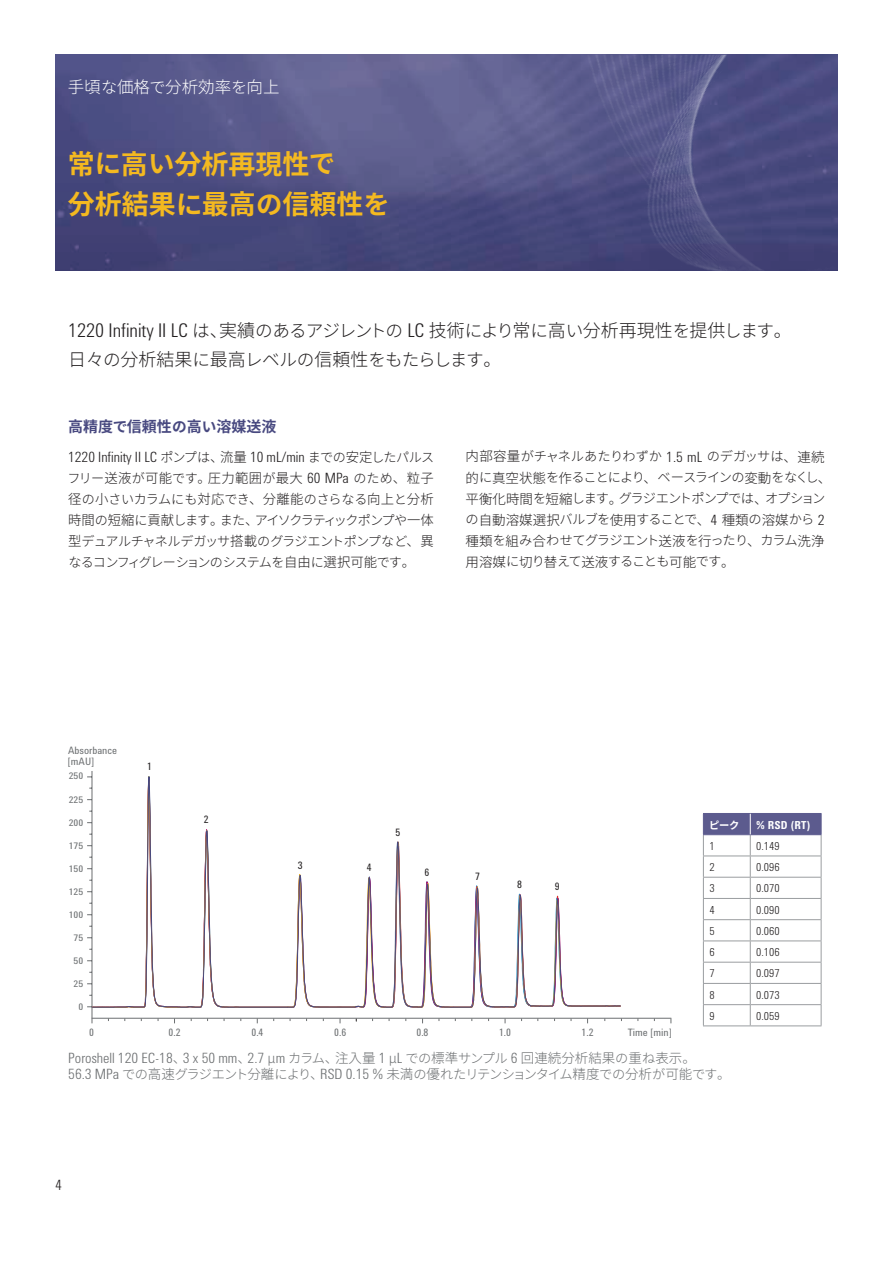
<style>
.page{position:relative;width:893px;height:1263px;background:#fff}
.page>*{position:absolute;margin:0;border:0;box-sizing:border-box;transform-origin:0 0}
.t1{font:700 27px/40.5px "Noto Sans CJ Kjp";color:#f4b920}
.t2{font:300 17.7px/28.5px "Noto Sans CJ Kjp";letter-spacing:-.075em;color:#221f20}
.t3{font:300 16.5px "Noto Sans CJ Kjp";color:#fff}
.t4{font:700 15px "Noto Sans CJ Kjp";color:#484980}
.t5{font:300 14.55px "Agilent Condensed CFF";color:#6c6f71}
.t6{font:300 14.55px "Agilent Condensed CFF";color:#221f20}
.t7{font:300 13.5px "Noto Sans CJ Kjp";letter-spacing:.025em;color:#221f20}
.t8{font:300 13.2px/21px "Noto Sans CJ Kjp";letter-spacing:-.07em;color:#221f20;text-align:justify}
.t9{font:300 13.2px "Noto Sans CJ Kjp";letter-spacing:-.08em;color:#6c6f71}
.t10{font:300 11.4px "Agilent Condensed CFF";color:#221f20}
.t11{font:700 11.4px "Agilent Condensed CFF";color:#fff}
.t12{font:10.5px "Agilent Condensed CFF";color:#6c6f71}
.t13{font:10.5px "Agilent Condensed CFF";color:#221f20}
.t14{font:700 10.35px "Noto Sans CJ Kjp";color:#fff}
.t15{font:9.3px "Agilent Condensed CFF";color:#6c6f71;scale:1.13 1}
.s1{font-size:16.2px}
.s2{font-size:26.4px}
.s3{font-family:"Agilent Condensed CFF";font-size:19.5px}
.s4{font-size:18px}
.s5{font-size:14.7px}
.s6{font-family:"Noto Sans CJ Kjp";font-size:13.2px}
.s7{font-family:"Noto Sans CJ Kjp";font-size:13.5px}
.s8{font-size:13.2px}
.s9{font-family:"Agilent Condensed CFF";font-size:14.55px}
.s10{font-size:13.5px}
</style>
<div class="page">
<img style="left:55px;top:55px;width:274px;height:216px">
<img style="left:329px;top:55px;width:509px;height:216px">
<hr style="left:92px;top:771px;width:1px;height:252px;background:#6c6f71">
<svg style="left:91px;top:773px;width:530px;height:235px"></svg>
<hr style="left:92px;top:1018px;width:579px;height:1px;background:#6c6f71">
<svg style="left:703px;top:813px;width:119px;height:213px"></svg>
<p class="t3" style="left:68px;top:78px;width:213px">手頃<span class="s1">な</span>価格<span class="s1">で</span>分析効率<span class="s1">を</span>向上</p>
<h1 class="t1" style="left:68px;top:144px;width:324px">常<span class="s2">に</span>高<span class="s2">い</span>分析再現性<span class="s2">で<br></span>分析結果<span class="s2">に</span>最高<span class="s2">の</span>信頼性<span class="s2">を</span></h1>
<h2 class="t2" style="left:68px;top:317px;width:725px"><span class="s3">1220 Infinity II LC</span> は<span class="s4">、実績</span>のあるアジレントの <span class="s3">LC</span> <span class="s4">技術</span>により<span class="s4">常</span>に<span class="s4">高</span>い<span class="s4">分析再現性</span>を<span class="s4">提供</span>します<span class="s4">。日々</span>の<span class="s4">分析結果</span>に<span class="s4">最高</span>レベルの<span class="s4">信頼性</span>をもたらします<span class="s4">。</span></h2>
<p class="t4" style="left:68px;top:418px;width:210px">高精度<span class="s5">で</span>信頼性<span class="s5">の</span>高<span class="s5">い</span>溶媒送液</p>
<p class="t6" style="left:68px;top:446px;width:367px">1220 Infinity II LC <span class="s6">ポンプは</span><span class="s7">、流量</span> 10 mL/min <span class="s6">までの</span><span class="s7">安定</span><span class="s6">したパルス</span></p>
<p class="t7" style="left:67px;top:471px;width:368px"><span class="s8">フリー</span>送液<span class="s8">が</span>可能<span class="s8">です</span>。圧力範囲<span class="s8">が</span>最大 <span class="s9">60 MPa</span> <span class="s8">のため</span>、粒子</p>
<p class="t8" style="left:68px;top:489px;width:367px"><span class="s10">径</span>の<span class="s10">小</span>さいカラムにも<span class="s10">対応</span>でき<span class="s10">、分離能</span>のさらなる<span class="s10">向上</span>と<span class="s10">分析時間</span>の<span class="s10">短縮</span>に<span class="s10">貢献</span>します<span class="s10">。</span>また<span class="s10">、</span>アイソクラティックポンプや<span class="s10">一体型</span>デュアルチャネルデガッサ<span class="s10">搭載</span>のグラジエントポンプなど<span class="s10">、異</span>なるコンフィグレーションのシステムを<span class="s10">自由</span>に<span class="s10">選択可能</span>です<span class="s10">。</span></p>
<p class="t8" style="left:466px;top:446px;width:367px;text-align:left"><span class="s10">内部容量</span>がチャネルあたりわずか <span class="s9">1.5 mL</span> のデガッサは<span class="s10">、連続的</span>に<span class="s10">真空状態</span>を<span class="s10">作</span>ることにより<span class="s10">、</span>ベースラインの<span class="s10">変動</span>をなくし<span class="s10">、平衡化時間</span>を<span class="s10">短縮</span>します<span class="s10">。</span>グラジエントポンプでは<span class="s10">、</span>オプションの<span class="s10">自動溶媒選択</span>バルブを<span class="s10">使用</span>することで<span class="s10">、</span><span class="s9">4</span> <span class="s10">種類</span>の<span class="s10">溶媒</span>から <span class="s9">2</span><span class="s10">種類</span>を<span class="s10">組</span>み<span class="s10">合</span>わせてグラジエント<span class="s10">送液</span>を<span class="s10">行</span>ったり<span class="s10">、</span>カラム<span class="s10">洗浄用溶媒</span>に<span class="s10">切</span>り<span class="s10">替</span>えて<span class="s10">送液</span>することも<span class="s10">可能</span>です<span class="s10">。</span></p>
<p class="t12" style="left:68px;top:742px;width:51px">Absorbance</p>
<p class="t12" style="left:68px;top:754px;width:28px">[mAU]</p>
<p class="t15" style="left:69px;top:769px;width:14px">250</p>
<p class="t15" style="left:69px;top:792px;width:14px">225</p>
<p class="t13" style="left:147px;top:758px;width:6px">1</p>
<p class="t15" style="left:69px;top:816px;width:14px">200</p>
<p class="t15" style="left:69px;top:839px;width:14px">175</p>
<p class="t15" style="left:69px;top:862px;width:14px">150</p>
<p class="t15" style="left:69px;top:885px;width:14px">125</p>
<p class="t15" style="left:69px;top:908px;width:14px">100</p>
<p class="t15" style="left:74px;top:931px;width:10px">75</p>
<p class="t15" style="left:74px;top:954px;width:10px">50</p>
<p class="t15" style="left:74px;top:977px;width:10px">25</p>
<p class="t15" style="left:78px;top:1000px;width:6px">0</p>
<p class="t13" style="left:204px;top:811px;width:6px">2</p>
<p class="t13" style="left:298px;top:857px;width:6px">3</p>
<p class="t13" style="left:367px;top:859px;width:6px">4</p>
<p class="t13" style="left:396px;top:825px;width:6px">5</p>
<p class="t13" style="left:424px;top:865px;width:6px">6</p>
<p class="t13" style="left:475px;top:868px;width:6px">7</p>
<p class="t13" style="left:517px;top:876px;width:6px">8</p>
<p class="t13" style="left:555px;top:879px;width:6px">9</p>
<p class="t12" style="left:89px;top:1024px;width:6px">0</p>
<p class="t12" style="left:169px;top:1024px;width:14px">0.2</p>
<p class="t12" style="left:251px;top:1024px;width:14px">0.4</p>
<p class="t12" style="left:334px;top:1024px;width:14px">0.6</p>
<p class="t12" style="left:416px;top:1024px;width:14px">0.8</p>
<p class="t12" style="left:499px;top:1024px;width:14px">1.0</p>
<p class="t12" style="left:582px;top:1024px;width:14px">1.2</p>
<p class="t12" style="left:628px;top:1024px;width:46px">Time [min]</p>
<p class="t14" style="left:709px;top:819px;width:32px">ピーク</p>
<p class="t11" style="left:756px;top:816px;width:56px">% RSD (RT)</p>
<p class="t10" style="left:709px;top:837px;width:7px">1</p>
<p class="t10" style="left:756px;top:837px;width:25px">0.149</p>
<p class="t10" style="left:709px;top:859px;width:7px">2</p>
<p class="t10" style="left:756px;top:859px;width:25px">0.096</p>
<p class="t10" style="left:709px;top:880px;width:7px">3</p>
<p class="t10" style="left:756px;top:880px;width:25px">0.070</p>
<p class="t10" style="left:709px;top:901px;width:7px">4</p>
<p class="t10" style="left:756px;top:901px;width:25px">0.090</p>
<p class="t10" style="left:709px;top:922px;width:7px">5</p>
<p class="t10" style="left:756px;top:922px;width:25px">0.060</p>
<p class="t10" style="left:709px;top:944px;width:7px">6</p>
<p class="t10" style="left:756px;top:944px;width:25px">0.106</p>
<p class="t10" style="left:709px;top:965px;width:7px">7</p>
<p class="t10" style="left:756px;top:965px;width:25px">0.097</p>
<p class="t10" style="left:709px;top:986px;width:7px">8</p>
<p class="t10" style="left:756px;top:986px;width:25px">0.073</p>
<p class="t10" style="left:709px;top:1007px;width:7px">9</p>
<p class="t10" style="left:756px;top:1007px;width:25px">0.059</p>
<p class="t5" style="left:68px;top:1047px;width:629px">Poroshell 120 EC-18<span class="s7">、</span>3 x 50 mm<span class="s7">、</span>2.7 <span class="s7">μ</span>m <span class="s6">カラム</span><span class="s7">、注入量</span> 1 <span class="s7">μ</span>L <span class="s6">での</span><span class="s7">標準</span><span class="s6">サンプル</span> 6 <span class="s7">回連続分析結果</span><span class="s6">の</span><span class="s7">重</span><span class="s6">ね</span><span class="s7">表示。</span></p>
<p class="t9" style="left:68px;top:1067px;width:664px"><span class="s9">56.3 MPa</span> での<span class="s10">高速</span>グラジエント<span class="s10">分離</span>により<span class="s10">、</span><span class="s9">RSD 0.15 %</span> <span class="s10">未満</span>の<span class="s10">優</span>れたリテンションタイム<span class="s10">精度</span>での<span class="s10">分析</span>が<span class="s10">可能</span>です<span class="s10">。</span></p>
<p class="t6" style="left:55px;top:1174px;width:8px">4</p>
</div>
